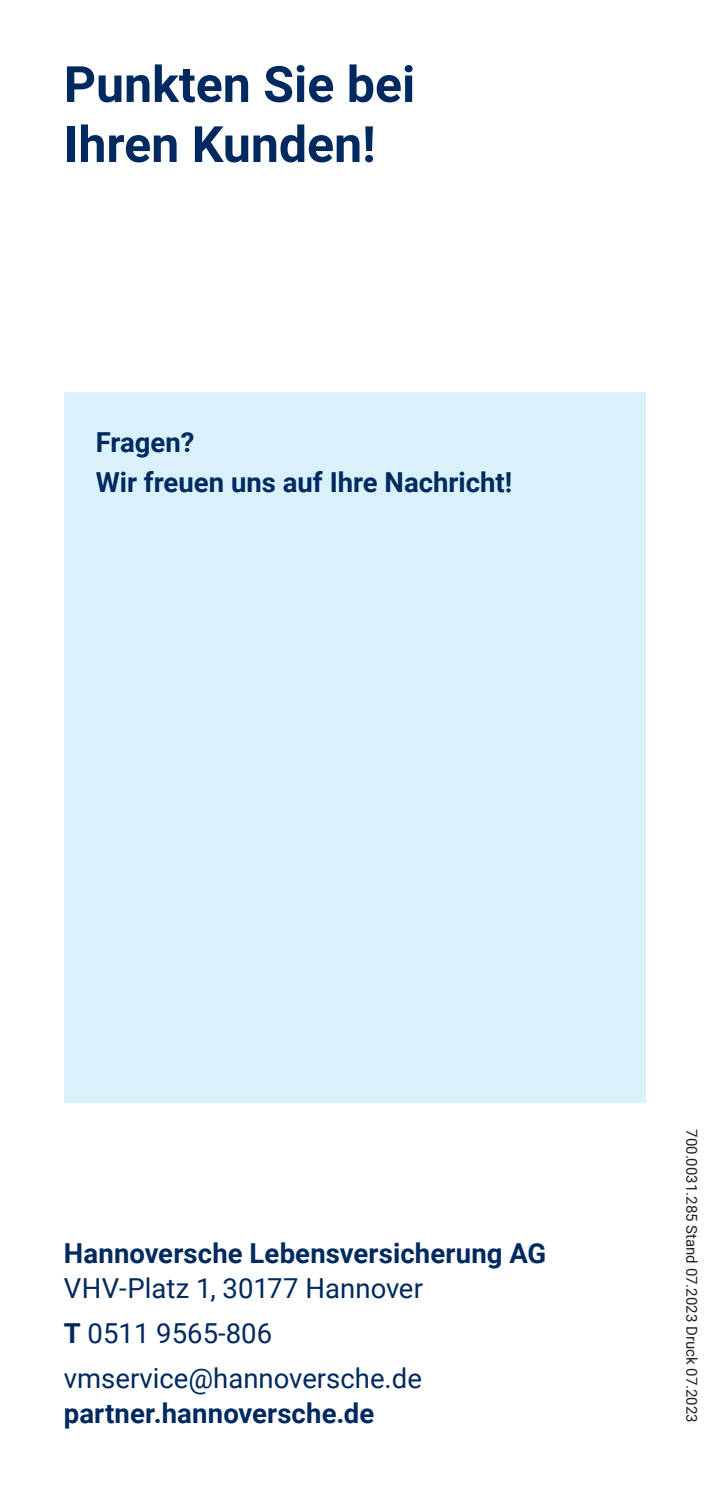
<style>
.page{position:relative;width:709px;height:1489px;background:#fff}
.page>*{position:absolute;margin:0;border:0;box-sizing:border-box;transform-origin:0 0}
.Headline_Größe_2{font:700 50px/60px "Roboto";color:#002960}
.Headline_Größe_4{font:700 27.5px "Roboto";color:#002960}
.t1{font:27.5px "Roboto";color:#002960}
.Marginaltext_Testsig{font:15px "Roboto";color:#231f20}
.s1{font-weight:700}
</style>
<div class="page">
<div style="left:64px;top:392px;width:581px;height:710px;background:#d8f1fb"></div>
<p class="Headline_Größe_2" style="left:64px;top:52px;width:353px">Punkten Sie bei<br>Ihren Kunden!</p>
<p class="Headline_Größe_4" style="left:96px;top:423px;width:100px">Fragen?</p>
<p class="Headline_Größe_4" style="left:96px;top:463px;width:418px">Wir freuen uns auf Ihre Nachricht!</p>
<p class="Headline_Größe_4" style="left:64px;top:1233px;width:484px">Hannoversche Lebensversicherung AG</p>
<p class="t1" style="left:64px;top:1268px;width:361px">VHV-Platz 1, 30177 Hannover</p>
<p class="t1" style="left:64px;top:1313px;width:210px"><span class="s1">T</span> 0511 9565-806</p>
<p class="t1" style="left:64px;top:1358px;width:359px">vmservice@hannoversche.de</p>
<p class="Headline_Größe_4" style="left:64px;top:1393px;width:312px">partner.hannoversche.de</p>
<p class="Marginaltext_Testsig" style="left:702px;top:1129px;width:295px;rotate:90deg">700.0031.285 Stand 07.2023 Druck 07.2023</p>
</div>
